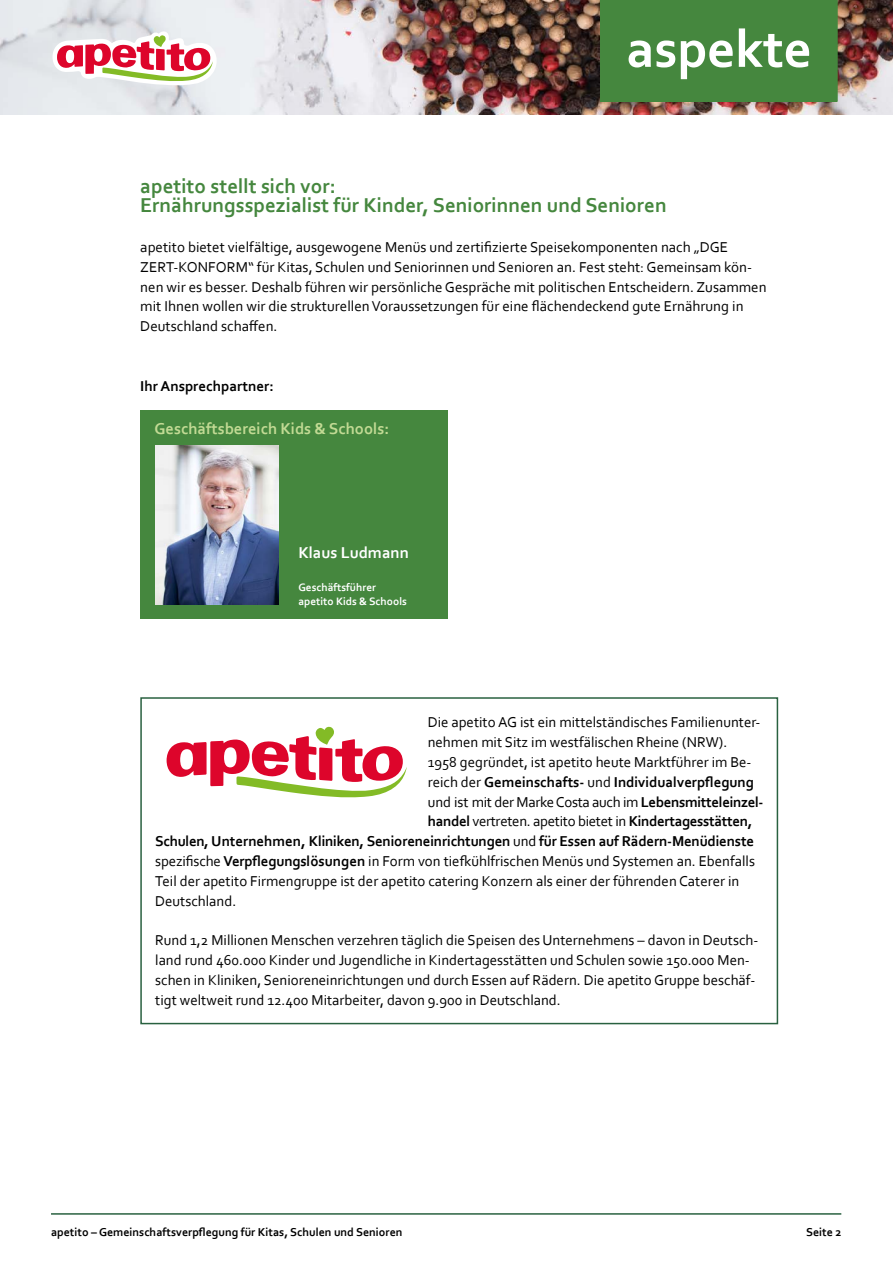
<style>
.page{position:relative;width:893px;height:1263px;background:#fff}
.page>*{position:absolute;margin:0;border:0;box-sizing:border-box;transform-origin:0 0}
.t1{font:700 54.3px "Corbel";color:#fff}
.t2{font:700 21px/19.8px "Corbel";color:#45873e}
.t3{font:700 16.5px "Corbel";color:#c2da94}
.t4{font:700 16.5px "Corbel";color:#fff}
.t5{font:15px/19.8px "Corbel";color:#000}
.t6{font:700 15px "Corbel";letter-spacing:-.01em;color:#000}
.t7{font:15px "Corbel";letter-spacing:-.02em;color:#000}
.t8{font:700 12px "Corbel";color:#000}
.t9{font:700 11.25px/13.5px "Corbel";color:#fff}
.s1{font-weight:400}
.s2{font-weight:700}
</style>
<div class="page">
<div style="left:140px;top:410px;width:308px;height:209px;background:#45873e"></div>
<img style="left:156px;top:445px;width:122px;height:160px">
<div style="left:140px;top:697px;width:638px;height:327px;border:2px solid #296140"></div>
<svg style="left:166px;top:726px;width:241px;height:72px"></svg>
<img style="left:0;top:0;width:893px;height:114px">
<svg style="left:53px;top:30px;width:165px;height:56px"></svg>
<div style="left:600px;top:0;width:238px;height:102px;background:#45873e"></div>
<hr style="left:51px;top:1213px;width:790px;height:2px;background:#296140">
<h1 class="t1" style="left:626px;top:15px;width:187px">aspekte</h1>
<h2 class="t2" style="left:140px;top:175px;width:528px">apetito stellt sich vor:<br>Ernährungsspezialist für Kinder, Seniorinnen und Senioren</h2>
<p class="t5" style="left:140px;top:237px;width:628px">apetito bietet vielfältige, ausgewogene Menüs und zertifizierte Speisekomponenten nach „DGE ZERT-KONFORM“ für Kitas, Schulen und Seniorinnen und Senioren an. Fest steht: Gemeinsam kön&shy;nen wir es besser. Deshalb führen wir persönliche Gespräche mit politischen Entscheidern. Zusammen mit Ihnen wollen wir die strukturellen Voraussetzungen für eine flächendeckend gute Ernährung in Deutschland schaffen.</p>
<p class="t6" style="left:140px;top:376px;width:135px">Ihr Ansprechpartner:</p>
<p class="t3" style="left:155px;top:418px;width:236px">Geschäftsbereich Kids &amp; Schools:</p>
<p class="t4" style="left:298px;top:542px;width:112px">Klaus Ludmann</p>
<p class="t9" style="left:298px;top:581px;width:110px">Geschäftsführer apetito Kids &amp; Schools</p>
<p class="t5" style="left:428px;top:712px;width:334px">Die apetito AG ist ein mittelständisches Familienunter-</p>
<p class="t5" style="left:428px;top:732px;width:301px">nehmen mit Sitz im westfälischen Rheine (NRW).</p>
<p class="t5" style="left:428px;top:752px;width:325px">1958 gegründet, ist apetito heute Marktführer im Be-</p>
<p class="t6" style="left:428px;top:772px;width:328px"><span class="s1">reich der</span> Gemeinschafts- <span class="s1">und</span> Individualverpflegung</p>
<p class="t7" style="left:428px;top:792px;width:337px">und ist mit der Marke Costa auch im <span class="s2">Lebensmitteleinzel-</span></p>
<p class="t6" style="left:428px;top:812px;width:326px">handel <span class="s1">vertreten. apetito bietet in</span> Kindertagesstätten,</p>
<p class="t6" style="left:155px;top:832px;width:600px">Schulen, Unternehmen, Kliniken, Senioreneinrichtungen <span class="s1">und</span> für Essen auf Rädern-Menüdienste</p>
<p class="t5" style="left:155px;top:851px;width:601px">spezifische <span class="s2">Verpflegungslösungen</span> in Form von tiefkühlfrischen Menüs und Systemen an. Ebenfalls</p>
<p class="t5" style="left:155px;top:870px;width:586px">Teil der apetito Firmengruppe ist der apetito catering Konzern als einer der führenden Caterer in</p>
<p class="t5" style="left:155px;top:890px;width:83px">Deutschland.</p>
<p class="t5" style="left:155px;top:930px;width:605px">Rund 1,2 Millionen Menschen verzehren täglich die Speisen des Unternehmens – davon in Deutsch&shy;land rund 460.000 Kinder und Jugendliche in Kindertagesstätten und Schulen sowie 150.000 Men&shy;schen in Kliniken, Senioreneinrichtungen und durch Essen auf Rädern. Die apetito Gruppe beschäf&shy;tigt weltweit rund 12.400 Mitarbeiter, davon 9.900 in Deutschland.</p>
<p class="t8" style="left:51px;top:1224px;width:353px">apetito – Gemeinschaftsverpflegung für Kitas, Schulen und Senioren</p>
<p class="t8" style="left:806px;top:1224px;width:37px">Seite 2</p>
</div>
